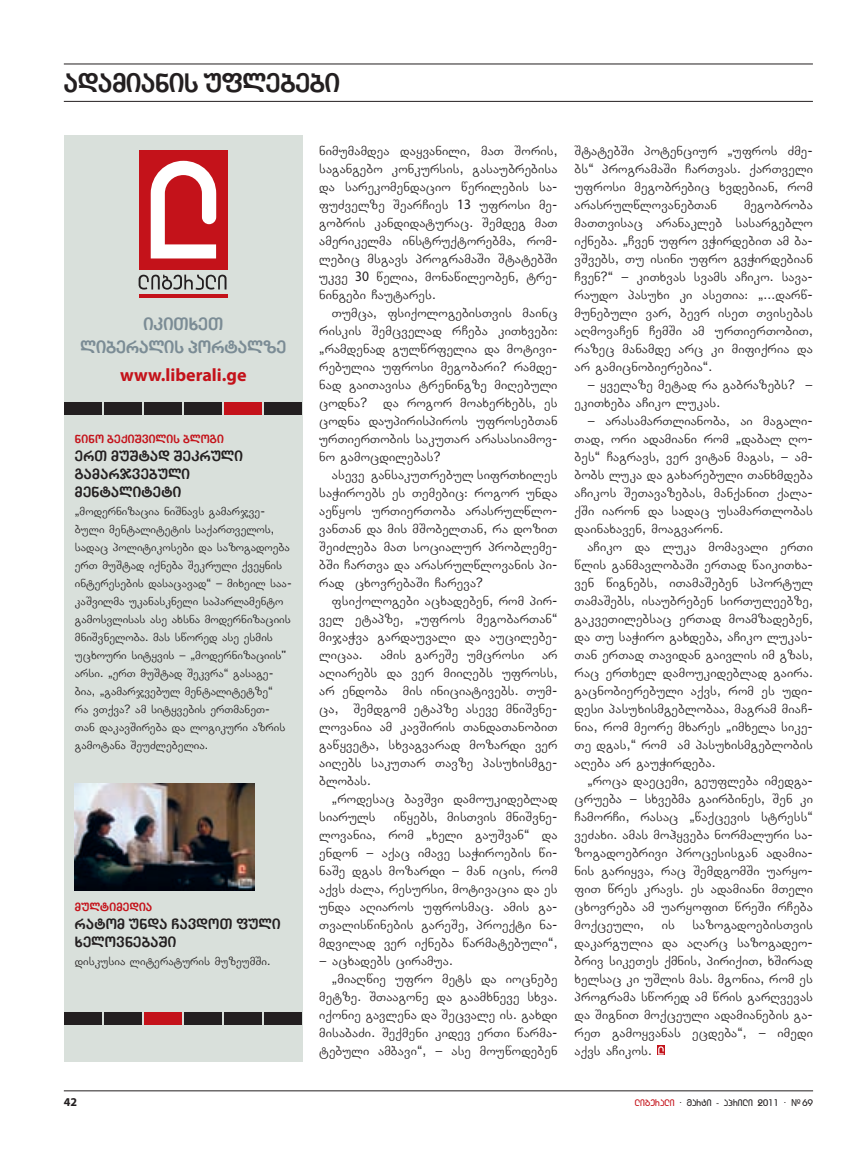
<style>
.page{position:relative;width:864px;height:1153px;background:#fff}
.page>*{position:absolute;margin:0;border:0;box-sizing:border-box;transform-origin:0 0}
.t1{font:700 27px "A Kolkhety M";letter-spacing:-.01em;color:#231f20}
.t2{font:700 18px/22.5px "A Kolkhety M";color:#7b8c95;text-align:center}
.t3{font:700 18px "Myriad Pro";color:#c4121a}
.t4{font:700 15px/18px "A Kolkhety M";letter-spacing:.02em;color:#231f20}
.t5{font:13.5px/18px "A Kolkhety N";letter-spacing:.01em;color:#231f20;text-align:justify}
.t6{font:12px/18px "A Kolkhety N";color:#231f20}
.t7{font:700 12px "A Kolkhety M";letter-spacing:.02em;color:#c4121a}
.t8{font:700 12px "Myriad Pro";color:#231f20}
.t9{font:10.5px "Bauhaus Mtavruli Thin A";color:#231f20}
.s1{color:#c4121a}
.s2{font-family:"Myriad Pro"}
</style>
<div class="page">
<hr style="left:64px;top:64px;width:748px;height:1px;background:#231f20">
<hr style="left:64px;top:101px;width:748px;height:1px;background:#231f20">
<svg style="left:657px;top:1045px;width:7px;height:10px"></svg>
<svg style="left:658px;top:1046px;width:5px;height:8px"></svg>
<div style="left:64px;top:135px;width:238px;height:926px;background:#d9e0db"></div>
<hr style="left:139px;top:294px;width:88px;height:4px;background:#c4121a">
<svg style="left:138px;top:274px;width:88px;height:16px"></svg>
<div style="left:139px;top:150px;width:88px;height:119px;background:#c4121a"></div>
<svg style="left:151px;top:161px;width:65px;height:97px"></svg>
<div style="left:64px;top:403px;width:37px;height:12px;background:#231f20"></div>
<div style="left:104px;top:403px;width:38px;height:12px;background:#231f20"></div>
<div style="left:144px;top:403px;width:37px;height:12px;background:#231f20"></div>
<div style="left:184px;top:403px;width:37px;height:12px;background:#231f20"></div>
<div style="left:224px;top:403px;width:38px;height:12px;background:#c4121a"></div>
<div style="left:264px;top:403px;width:38px;height:12px;background:#231f20"></div>
<div style="left:64px;top:1011px;width:37px;height:13px;background:#231f20"></div>
<div style="left:104px;top:1011px;width:38px;height:13px;background:#231f20"></div>
<div style="left:144px;top:1011px;width:37px;height:13px;background:#c4121a"></div>
<div style="left:184px;top:1011px;width:37px;height:13px;background:#231f20"></div>
<div style="left:224px;top:1011px;width:38px;height:13px;background:#231f20"></div>
<div style="left:264px;top:1011px;width:38px;height:13px;background:#231f20"></div>
<img style="left:75px;top:783px;width:180px;height:107px">
<hr style="left:64px;top:1090px;width:748px;height:1px;background:#231f20">
<h1 class="t1" style="left:64px;top:70px;width:277px">ADAMIANIS UFLEBEBI</h1>
<h2 class="t2" style="left:80px;top:314px;width:207px">IKITXET<br>LIBERALIS PORTALZE</h2>
<h2 class="t3" style="left:120px;top:363px;width:128px">www.liberali.ge</h2>
<p class="t7" style="left:75px;top:433px;width:150px">NINO BEQISVILIS BLOGI</p>
<p class="t4" style="left:75px;top:448px;width:169px">ERT MUSTAD SEKRULI<br>GAMARJVEBULI<br>MENTALITETI</p>
<p class="t6" style="left:75px;top:503px;width:218px">„MODERNIZACIA NISNAVS GAMARJVE-BULI MENTALITETIS SAQARTVELOS, SADAC POLITIKOSEBI DA SAZOGADOEBA ERT MUSTAD IQNEBA SEKRULI QVEYNIS INTERESEBIS DASACAVAD~ _ MIXEIL SAA-KASVILMA UKANASKNELI SAPARLAMENTO GAMOSVLISAS ASE AXSNA MODERNIZACIIS MNISVNELOBA. MAS SWORED ASE ESMIS UCXOURI SITYVIS _ „MODERNIZACIIS" ARSI. „ERT MUSTAD SEKVRA~ GASAGE-BIA, „GAMARJVEBUL MENTALITETZE~<br>RA VTQVA? AM SITYVEBIS ERTMANET-TAN DAKAVSIREBA DA LOGIKURI AZRIS GAMOTANA SEUZLEBELIA.</p>
<p class="t7" style="left:75px;top:901px;width:79px">MULTIMEDIA</p>
<p class="t4" style="left:75px;top:916px;width:207px">RATOM UNDA CAVDOT FULI<br>XELOVNEBASI</p>
<p class="t6" style="left:75px;top:953px;width:197px">DISKUSIA LITERATURIS MUZEUMSI.</p>
<p class="t5" style="left:319px;top:142px;width:240px">NIMUMAMDEA DAYVANILI, MAT SORIS, SAGANGEBO KONKURSIS, GASAUBREBISA DA SAREKOMENDACIO WERILEBIS SA-FUZVELZE SEARCIES 13 UFROSI ME-GOBRIS KANDIDATURAC. SEMDEG MAT AMERIKELMA INSTRUQTOREBMA, ROM-LEBIC MSGAVS PROGRAMASI STATEBSI UKVE 30 WELIA, MONAWILEOBEN, TRE-NINGEBI CAUTARES.</p>
<p class="t5" style="left:319px;top:304px;width:240px;text-indent:13px">TUMCA, FSIQOLOGEBISTVIS MAINC RISKIS SEMCVELAD RCEBA KITXVEBI: `RAMDENAD GULWRFELIA DA MOTIVI-REBULIA UFROSI MEGOBARI? RAMDE-NAD GAITAVISA TRENINGZE MIREBULI CODNA? DA ROGOR MOAXERXEBS, ES CODNA DAUPIRISPIROS UFROSEBTAN URTIERTOBIS SAKUTAR ARASASIAMOV-NO GAMOCDILEBAS?</p>
<p class="t5" style="left:319px;top:466px;width:240px;text-indent:13px">ASEVE GANSAKUTREBUL SIFRTXILES SAWIROEBS ES TEMEBIC: ROGOR UNDA AEWYOS URTIERTOBA ARASRULWLO-VANTAN DA MIS MSOBELTAN, RA DOZIT SEIZLEBA MAT SOCIALUR PROBLEME-BSI CARTVA DA ARASRULWLOVANIS PI-RAD CXOVREBASI CAREVA?</p>
<p class="t5" style="left:319px;top:592px;width:240px;text-indent:13px">FSIQOLOGEBI ACXADEBEN, ROM PIR-VEL ETAPZE, `UFROS MEGOBARTAN~ MIJAWVA GARDAUVALI DA AUCILEBE-LICAA.</p>
<p class="t5" style="left:380px;top:646px;width:145px">AMIS GARESE UMCROSI</p>
<p class="t5" style="left:319px;top:646px;width:240px;text-indent:223px">AR ARIAREBS DA VER MIIREBS UFROSS, AR ENDOBA MIS INICIATIVEBS. TUM-CA, SEMDGOM ETAPZE ASEVE MNISVNE-LOVANIA AM KAVSIRIS TANDATANOBIT GAWYVETA, SXVAGVARAD MOZARDI VER AIREBS SAKUTAR TAVZE PASUXISMGE-BLOBAS.</p>
<p class="t5" style="left:319px;top:790px;width:240px;text-indent:13px">`RODESAC BAVSVI DAMOUKIDEBLAD<br>SIARULS</p>
<p class="t5" style="left:319px;top:808px;width:240px;text-indent:74px">IWYEBS, MISTVIS MNISVNE-LOVANIA, ROM `XELI GAUSVAN~ DA ENDON _ AQAC IMAVE SAWIROEBIS WI-NASE DGAS MOZARDI _ MAN ICIS, ROM AQVS ZALA, RESURSI, MOTIVACIA DA ES UNDA ARIAROS UFROSMAC. AMIS GA-TVALISWINEBIS GARESE, PROEQTI NA-MDVILAD VER IQNEBA WARMATEBULI~, _ ACXADEBS CIRAMUA.</p>
<p class="t5" style="left:319px;top:970px;width:240px;text-indent:13px">`MIARWIE UFRO METS DA IOCNEBE METZE. STAAGONE DA GAAMXNEVE SXVA.<br>IQONIE GAVLENA DA SECVALE IS. GAXDI MISABAZI. SEQMENI KIDEV ERTI WARMA-TEBULI AMBAVI~, _ ASE MOUWODEBEN</p>
<p class="t5" style="left:574px;top:142px;width:240px">STATEBSI POTENCIUR `UFROS ZME-BS~ PROGRAMASI CARTVAS. QARTVELI UFROSI MEGOBREBIC XVDEBIAN, ROM ARASRULWLOVANEBTAN</p>
<p class="t5" style="left:574px;top:196px;width:240px;text-indent:169px">MEGOBROBA MATTVISAC ARANAKLEB SASARGEBLO IQNEBA. `CVEN UFRO VWIRDEBIT AM BA-VSVEBS, TU ISINI UFRO GVWIRDEBIAN CVEN?~ _ KITXVAS SVAMS ACIKO. SAVA-RAUDO PASUXI KI ASETIA: `...DARW-MUNEBULI VAR, BEVR ISET TVISEBAS ARMOVACEN CEMSI AM URTIERTOBIT, RAZEC MANAMDE ARC KI MIFIQRIA DA AR GAMICNOBIEREBIA~.</p>
<p class="t5" style="left:574px;top:376px;width:240px;text-indent:13px">_ YVELAZE METAD RA GABRAZEBS? _<br>EKITXEBA ACIKO LUKAS.</p>
<p class="t5" style="left:574px;top:412px;width:240px;text-indent:13px">_ ARASAMARTLIANOBA, AI MAGALI-TAD, ORI ADAMIANI ROM `DABAL RO-BES~ CAGRAVS, VER VITAN MAGAS, _ AM-BOBS LUKA DA GAXAREBULI TANXMDEBA ACIKOS SETAVAZEBAS, MANQANIT QALA-QSI IARON DA SADAC USAMARTLOBAS DAINAXAVEN, MOAGVARON.</p>
<p class="t5" style="left:574px;top:538px;width:240px;text-indent:13px">ACIKO DA LUKA MOMAVALI ERTI WLIS GANMAVLOBASI ERTAD WAIKITXA-VEN WIGNEBS, ITAMASEBEN SPORTUL TAMASEBS, ISAUBREBEN SIRTULEEBZE, GAKVETILEBSAC ERTAD MOAMZADEBEN, DA TU SAWIRO GAXDEBA, ACIKO LUKAS-TAN ERTAD TAVIDAN GAIVLIS IM GZAS, RAC ERTXEL DAMOUKIDEBLAD GAIRA.<br>GACNOBIEREBULI AQVS, ROM ES UDI-DESI PASUXISMGEBLOBAA, MAGRAM MIAC-NIA, ROM MEORE MXARES `IMXELA SIKE-TE DGAS,~ ROM AM PASUXISMGEBLOBIS AREBA AR GAUWIRDEBA.</p>
<p class="t5" style="left:574px;top:772px;width:240px;text-indent:13px">`ROCA DAECEMI, GEUFLEBA IMEDGA-CRUEBA _ SXVEBMA GAIRBINES, SEN KI CAMORCI, RASAC `WAQCEVIS STRESS~ VEZAXI. AMAS MOHYVEBA NORMALURI SA-ZOGADOEBRIVI PROCESISGAN ADAMIA-NIS GARIYVA, RAC SEMDGOMSI UARYO-FIT WRES KRAVS. ES ADAMIANI MTELI CXOVREBA AM UARYOFIT WRESI RCEBA MOQCEULI,</p>
<p class="t5" style="left:574px;top:916px;width:240px;text-indent:118px">SAZOGADOEBISTVIS DAKARGULIA DA ARARC SAZOGADEO-BRIV SIKETES QMNIS, PIRIQIT, XSIRAD XELSAC KI USLIS MAS. MGONIA, ROM ES PROGRAMA SWORED AM WRIS GARRVEVAS DA SIGNIT MOQCEULI ADAMIANEBIS GA-RET GAMOYVANAS ECDEBA~, _ IMEDI AQVS ACIKOS.</p>
<p class="t5" style="left:661px;top:916px;width:15px">IS</p>
<p class="t8" style="left:64px;top:1094px;width:15px">42</p>
<p class="t9" style="left:634px;top:1097px;width:179px"><span class="s1">LIBERALI</span> . MARTI - APRILI 2011 . <span class="s2">№</span> 69</p>
</div>
